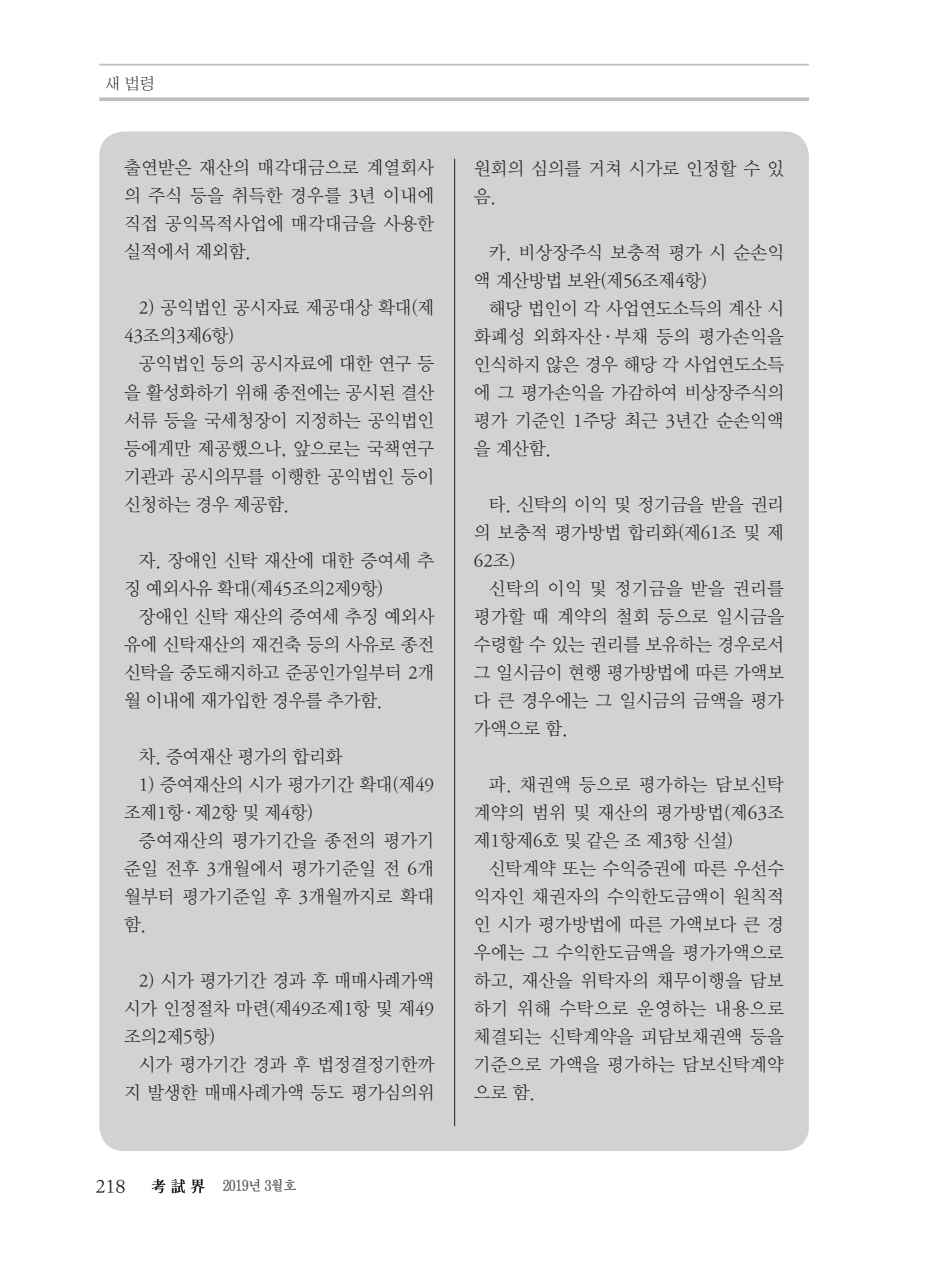
<style>
.page{position:relative;width:933px;height:1275px;background:#fff}
.page>*{position:absolute;margin:0;border:0;box-sizing:border-box;transform-origin:0 0}
.t1{font:19.25px "DX Nmu Std 30";color:#231f20}
.t2{font:18.38px/28px "DX Nmu Std 20";letter-spacing:-.01em;color:#231f20;text-align:justify}
.t3{font:15.75px "DX Shnm Std";color:#231f20}
.t4{font:14px "D Xmu Std 40";letter-spacing:-.05em;color:#5a5a5d;scale:.95 1}
.s1{font-family:"DX Nmu Std 30"}
</style>
<div class="page">
<svg style="left:99px;top:97px;width:710px;height:4px;background:#c4c4c7"></svg>
<hr style="left:99px;top:64px;width:710px;height:2px;background:#bcbdc0">
<svg style="left:152px;top:1179px;width:13px;height:14px"></svg>
<svg style="left:171px;top:1179px;width:14px;height:14px"></svg>
<svg style="left:191px;top:1179px;width:14px;height:14px"></svg>
<div style="left:99px;top:131px;width:710px;height:1020px;background:#d1d2d4;border-radius:25px"></div>
<hr style="left:454px;top:159px;width:1px;height:967px;background:#231f20">
<p class="t3" style="left:105px;top:76px;width:51px">새 법령</p>
<p class="t2" style="left:124px;top:154px;width:311px">출연받은 재산의 매각대금으로 계열회사 의 주식 등을 취득한 경우를 3년 이내에 직접 공익목적사업에 매각대금을 사용한 실적에서 제외함.</p>
<p class="t2" style="left:124px;top:294px;width:312px;text-indent:15px">2) 공익법인 공시자료 제공대상 확대(제<br>43조의3제6항)</p>
<p class="t2" style="left:124px;top:351px;width:312px;text-indent:15px">공익법인 등의 공시자료에 대한 연구 등 을 활성화하기 위해 종전에는 공시된 결산 서류 등을 국세청장이 지정하는 공익법인 등에게만 제공했으나, 앞으로는 국책연구 기관과 공시의무를 이행한 공익법인 등이 신청하는 경우 제공함.</p>
<p class="t2" style="left:124px;top:547px;width:312px;text-indent:15px">자. 장애인 신탁 재산에 대한 증여세 추 징 예외사유 확대(제45조의2제9항)</p>
<p class="t2" style="left:124px;top:603px;width:312px;text-indent:15px">장애인 신탁 재산의 증여세 추징 예외사 유에 신탁재산의 재건축 등의 사유로 종전 신탁을 중도해지하고 준공인가일부터 2개 월 이내에 재가입한 경우를 추가함.</p>
<p class="t2" style="left:139px;top:743px;width:205px">차. 증여재산 평가의 합리화</p>
<p class="t2" style="left:124px;top:771px;width:312px;text-indent:15px">1) 증여재산의 시가 평가기간 확대(제49 조제1항<span class="s1">·</span>제2항 및 제4항)</p>
<p class="t2" style="left:124px;top:827px;width:312px;text-indent:15px">증여재산의 평가기간을 종전의 평가기 준일 전후 3개월에서 평가기준일 전 6개 월부터 평가기준일 후 3개월까지로 확대 함.</p>
<p class="t2" style="left:124px;top:967px;width:312px;text-indent:15px">2) 시가 평가기간 경과 후 매매사례가액 시가 인정절차 마련(제49조제1항 및 제49 조의2제5항)</p>
<p class="t2" style="left:124px;top:1051px;width:312px;text-align:right">시가 평가기간 경과 후 법정결정기한까 지 발생한 매매사례가액 등도 평가심의위</p>
<p class="t1" style="left:95px;top:1177px;width:31px">218</p>
<p class="t4" style="left:222px;top:1179px;width:80px">2019년 3월호</p>
<p class="t2" style="left:474px;top:155px;width:311px">원회의 심의를 거쳐 시가로 인정할 수 있 음.</p>
<p class="t2" style="left:474px;top:239px;width:312px;text-indent:15px">카. 비상장주식 보충적 평가 시 순손익 액 계산방법 보완(제56조제4항)</p>
<p class="t2" style="left:474px;top:295px;width:312px;text-indent:15px">해당 법인이 각 사업연도소득의 계산 시 화폐성 외화자산<span class="s1">·</span>부채 등의 평가손익을 인식하지 않은 경우 해당 각 사업연도소득 에 그 평가손익을 가감하여 비상장주식의 평가 기준인 1주당 최근 3년간 순손익액 을 계산함.</p>
<p class="t2" style="left:474px;top:491px;width:312px;text-indent:15px">타. 신탁의 이익 및 정기금을 받을 권리 의 보충적 평가방법 합리화(제61조 및 제 62조)</p>
<p class="t2" style="left:474px;top:575px;width:312px;text-indent:15px">신탁의 이익 및 정기금을 받을 권리를 평가할 때 계약의 철회 등으로 일시금을 수령할 수 있는 권리를 보유하는 경우로서 그 일시금이 현행 평가방법에 따른 가액보 다 큰 경우에는 그 일시금의 금액을 평가 가액으로 함.</p>
<p class="t2" style="left:474px;top:771px;width:312px;text-indent:15px">파. 채권액 등으로 평가하는 담보신탁 계약의 범위 및 재산의 평가방법(제63조 제1항제6호 및 같은 조 제3항 신설)</p>
<p class="t2" style="left:474px;top:855px;width:312px;text-indent:15px">신탁계약 또는 수익증권에 따른 우선수 익자인 채권자의 수익한도금액이 원칙적 인 시가 평가방법에 따른 가액보다 큰 경 우에는 그 수익한도금액을 평가가액으로 하고, 재산을 위탁자의 채무이행을 담보 하기 위해 수탁으로 운영하는 내용으로 체결되는 신탁계약을 피담보채권액 등을 기준으로 가액을 평가하는 담보신탁계약 으로 함.</p>
</div>
